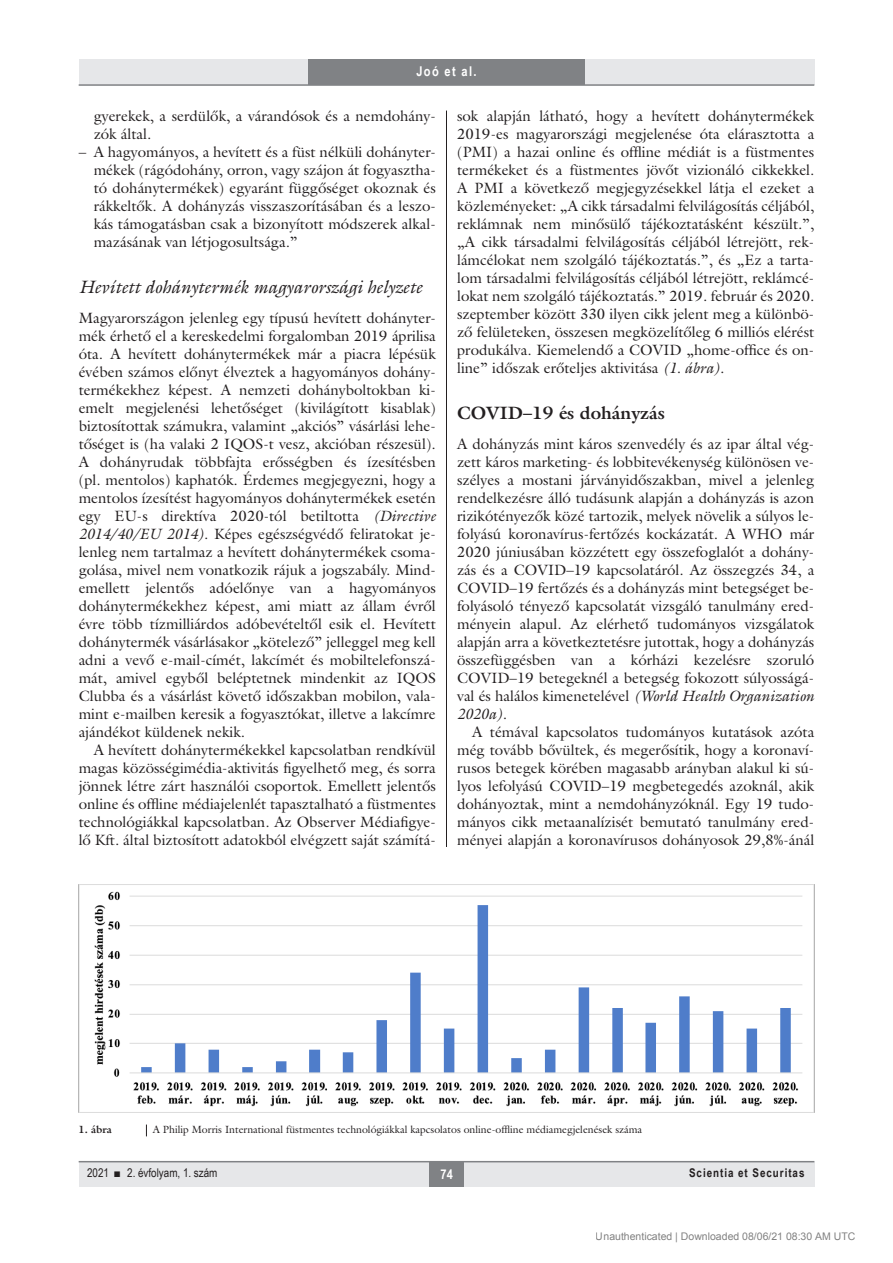
<style>
.page{position:relative;width:893px;height:1263px;background:#fff}
.page>*{position:absolute;margin:0;border:0;box-sizing:border-box;transform-origin:0 0}
.alcimkurziv{font:italic 18px "Galliard Reg";color:#231f20}
.alcimbold{font:700 18px "Galliard Reg";color:#231f20}
.Body_tompa{font:15px/18px "Galliard Reg";color:#231f20}
.Body_Text{font:15px/18px "Galliard Reg";color:#231f20;text-align:justify}
.t1{font:700 13.5px "Arial Narrow";letter-spacing:.1em;color:#fff}
.t2{font:12px "Arial Narrow";color:#231f20}
.t3{font:700 12px "Arial Narrow";letter-spacing:.08em;color:#231f20}
.kepalairas2{font:10.5px "Galliard Reg";color:#231f20}
.t4{font:10.5px "Arial";color:rgb(0 0 0/.5)}
.kepalairas1{font:700 10.5px "Galliard Reg";color:#231f20}
.s1{font-style:italic}
</style>
<div class="page">
<div style="left:79px;top:1161px;width:735px;height:25px;background:#e6e7e9"></div>
<hr style="left:79px;top:1161px;width:735px;height:1px;background:#808285">
<div style="left:430px;top:1161px;width:34px;height:25px;background:#808285"></div>
<div style="left:79px;top:60px;width:735px;height:25px;background:#e6e7e9"></div>
<div style="left:308px;top:60px;width:277px;height:25px;background:#808285"></div>
<hr style="left:79px;top:84px;width:735px;height:2px;background:#808285">
<hr style="left:446px;top:111px;width:1px;height:1026px;background:#231f20">
<img style="left:79px;top:884px;width:736px;height:228px">
<div style="left:78px;top:1124px;width:736px;height:13px;background:#fff"></div>
<svg style="left:146px;top:1124px;width:1px;height:12px"></svg>
<p class="t1" style="left:416px;top:61px;width:62px">Joó et al.</p>
<p class="Body_tompa" style="left:94px;top:107px;width:344px">gyerekek, a serdülők, a várandósok és a nemdohány&shy;zók által.</p>
<p class="Body_tompa" style="left:94px;top:143px;width:344px;text-align:justify;text-indent:-15px">– A hagyományos, a hevített és a füst nélküli dohányter&shy;mékek (rágódohány, orron, vagy szájon át fogyasztha&shy;tó dohánytermékek) egyaránt függőséget okoznak és rákkeltők. A dohányzás visszaszorításában és a leszo&shy;kás támogatásban csak a bizonyított módszerek alkal&shy;mazásának van létjogosultsága.”</p>
<p class="alcimkurziv" style="left:79px;top:276px;width:345px">Hevített dohánytermék magyarországi helyzete</p>
<p class="Body_tompa" style="left:79px;top:309px;width:359px">Magyarországon jelenleg egy típusú hevített dohányter&shy;mék érhető el a kereskedelmi forgalomban 2019 áprilisa óta. A hevített dohánytermékek már a piacra lépésük évében számos előnyt élveztek a hagyományos dohány&shy;termékekhez képest. A nemzeti dohányboltokban ki&shy;emelt megjelenési lehetőséget (kivilágított kisablak) biztosítottak számukra, valamint „akciós” vásárlási lehe&shy;tőséget is (ha valaki 2 IQOS-t vesz, akcióban részesül).<br>A dohányrudak többfajta erősségben és ízesítésben (pl. mentolos) kaphatók. Érdemes megjegyezni, hogy a mentolos ízesítést hagyományos dohánytermékek esetén egy EU-s direktíva 2020-tól betiltotta <span class="s1">(Directive 2014/40/EU 2014)</span>. Képes egészségvédő feliratokat je&shy;lenleg nem tartalmaz a hevített dohánytermékek csoma&shy;golása, mivel nem vonatkozik rájuk a jogszabály. Mind&shy;emellett jelentős adóelőnye van a hagyományos dohánytermékekhez képest, ami miatt az állam évről évre több tízmilliárdos adóbevételtől esik el. Hevített dohánytermék vásárlásakor „kötelező” jelleggel meg kell adni a vevő e-mail-címét, lakcímét és mobiltelefonszá&shy;mát, amivel egyből beléptetnek mindenkit az IQOS Clubba és a vásárlást követő időszakban mobilon, vala&shy;mint e-mailben keresik a fogyasztókat, illetve a lakcímre ajándékot küldenek nekik.</p>
<p class="Body_Text" style="left:79px;top:741px;width:359px;text-indent:15px">A hevített dohánytermékekkel kapcsolatban rendkívül magas közösségimédia-aktivitás figyelhető meg, és sorra jönnek létre zárt használói csoportok. Emellett jelentős online és offline médiajelenlét tapasztalható a füstmentes technológiákkal kapcsolatban. Az Observer Médiafigye&shy;lő Kft. által biztosított adatokból elvégzett saját számítá-</p>
<p class="Body_Text" style="left:457px;top:107px;width:359px">sok alapján látható, hogy a hevített dohánytermékek 2019-es magyarországi megjelenése óta elárasztotta a (PMI) a hazai online és offline médiát is a füstmentes termékeket és a füstmentes jövőt vizionáló cikkekkel.<br>A PMI a következő megjegyzésekkel látja el ezeket a közleményeket: „A cikk társadalmi felvilágosítás céljából, reklámnak nem minősülő tájékoztatásként készült.”, „A cikk társadalmi felvilágosítás céljából létrejött, rek&shy;lámcélokat nem szolgáló tájékoztatás.”, és „Ez a tarta&shy;lom társadalmi felvilágosítás céljából létrejött, reklámcé&shy;lokat nem szolgáló tájékoztatás.” 2019. február és 2020. szeptember között 330 ilyen cikk jelent meg a különbö&shy;ző felületeken, összesen megközelítőleg 6 milliós elérést produkálva. Kiemelendő a COVID „home-office és on&shy;line” időszak erőteljes aktivitása <span class="s1">(1. ábra).</span></p>
<p class="alcimbold" style="left:457px;top:401px;width:209px">COVID–19 és dohányzás</p>
<p class="Body_tompa" style="left:457px;top:435px;width:359px;text-align:justify">A dohányzás mint káros szenvedély és az ipar által vég&shy;zett káros marketing- és lobbitevékenység különösen ve&shy;szélyes a mostani járványidőszakban, mivel a jelenleg rendelkezésre álló tudásunk alapján a dohányzás is azon rizikótényezők közé tartozik, melyek növelik a súlyos le&shy;folyású koronavírus-fertőzés kockázatát. A WHO már 2020 júniusában közzétett egy összefoglalót a dohány&shy;zás és a COVID–19 kapcsolatáról. Az összegzés 34, a COVID–19 fertőzés és a dohányzás mint betegséget be&shy;folyásoló tényező kapcsolatát vizsgáló tanulmány ered&shy;ményein alapul. Az elérhető tudományos vizsgálatok alapján arra a következtetésre jutottak, hogy a dohányzás összefüggésben van a kórházi kezelésre szoruló COVID–19 betegeknél a betegség fokozott súlyosságá&shy;val és halálos kimenetelével <span class="s1">(World Health Organization 2020a).</span></p>
<p class="Body_Text" style="left:457px;top:723px;width:359px;text-indent:15px">A témával kapcsolatos tudományos kutatások azóta még tovább bővültek, és megerősítik, hogy a koronaví&shy;rusos betegek körében magasabb arányban alakul ki sú&shy;lyos lefolyású COVID–19 megbetegedés azoknál, akik dohányoztak, mint a nemdohányzóknál. Egy 19 tudo&shy;mányos cikk metaanalízisét bemutató tanulmány ered&shy;ményei alapján a koronavírusos dohányosok 29,8%-ánál</p>
<p class="kepalairas1" style="left:78px;top:1122px;width:35px">1. ábra</p>
<p class="kepalairas2" style="left:153px;top:1123px;width:491px">A Philip Morris International füstmentes technológiákkal kapcsolatos online-offline médiamegjelenések száma</p>
<p class="t2" style="left:87px;top:1164px;width:132px">2021 ■ 2. évfolyam, 1. szám</p>
<p class="t1" style="left:441px;top:1163px;width:14px">74</p>
<p class="t3" style="left:689px;top:1164px;width:117px">Scientia et Securitas</p>
<p class="t4" style="left:596px;top:1231px;width:261px">Unauthenticated | Downloaded 08/06/21 08:30 AM UTC</p>
</div>
